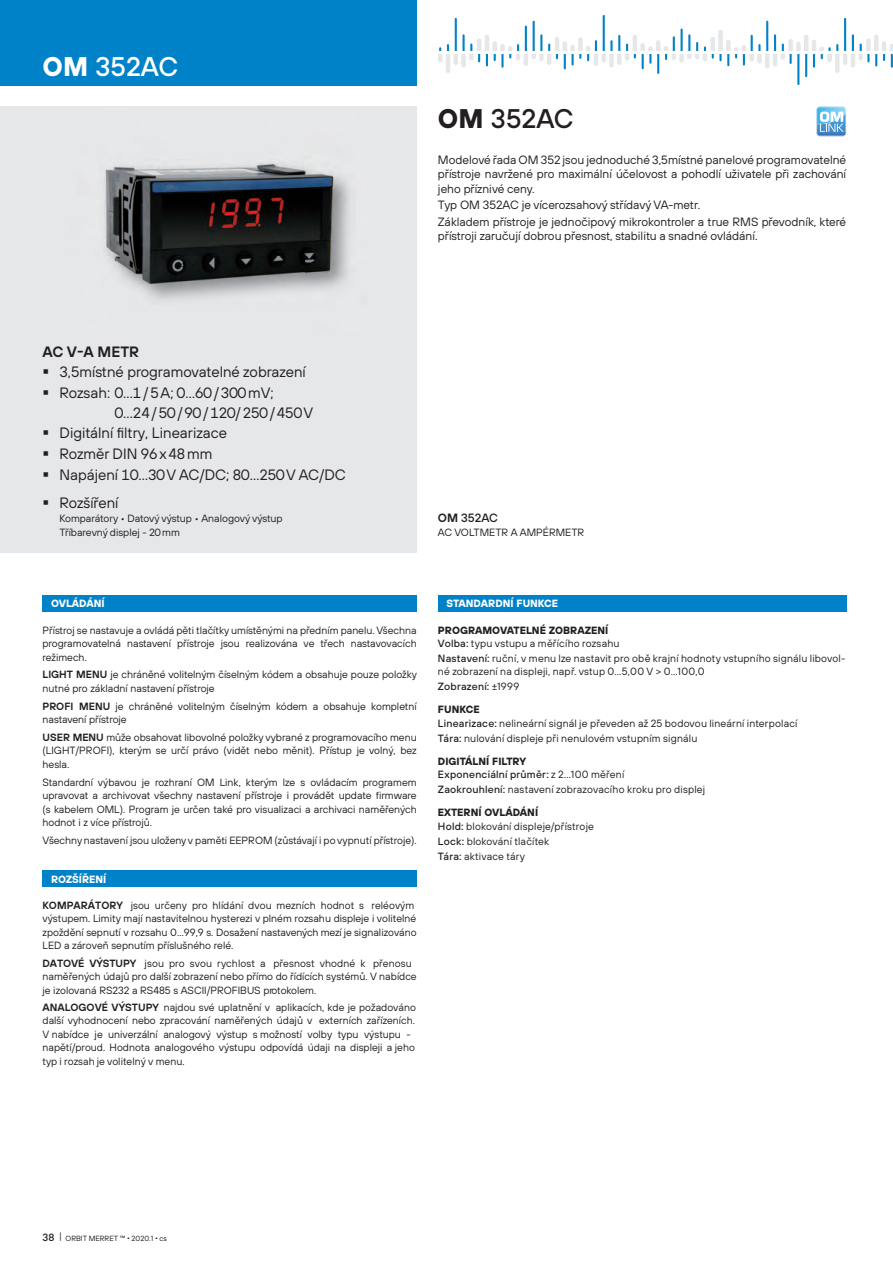
<style>
.page{position:relative;width:893px;height:1263px;background:#fff}
.page>*{position:absolute;margin:0;border:0;box-sizing:border-box;transform-origin:0 0}
.t1{font:500 27px "TT Hoves";color:#fff}
.t2{font:500 27px "TT Hoves";color:#231f20}
.t3{font:15px/19.5px "TT Hoves";color:#231f20}
.t4{font:600 15px "TT Hoves";color:#231f20}
.t5{font:12px/14.4px "TT Hoves";color:#231f20;text-align:justify}
.t6{font:500 12px "TT Hoves";color:#231f20}
.t7{font:10.5px/13.5px "TT Hoves";color:#231f20}
.t8{font:500 10.5px/13.5px "TT Hoves";letter-spacing:.025em;color:#231f20}
.t9{font:10.5px/13.5px "TT Hoves";letter-spacing:.02em;color:#231f20}
.t10{font:700 10.5px "TT Hoves";color:#fff}
.t11{font:7.5px "TT Hoves";color:#231f20}
.s1{font-weight:700}
.s2{font-weight:600}
.s3{font-weight:500}
.s4{font-weight:400}
.s5{font-weight:500;font-size:10.5px}
</style>
<div class="page">
<hr style="left:462px;top:35px;width:3px;height:18px;background:#0082c8">
<hr style="left:455px;top:19px;width:2px;height:34px;background:#0082c8">
<hr style="left:533px;top:22px;width:2px;height:31px;background:#0082c8">
<hr style="left:525px;top:27px;width:2px;height:26px;background:#0082c8">
<hr style="left:603px;top:16px;width:2px;height:37px;background:#0082c8">
<hr style="left:681px;top:30px;width:2px;height:23px;background:#0082c8">
<hr style="left:766px;top:22px;width:2px;height:31px;background:#0082c8">
<hr style="left:501px;top:53px;width:3px;height:14px;background:#0082c8">
<svg style="left:486px;top:54px;width:2px;height:11px"></svg>
<hr style="left:657px;top:53px;width:2px;height:20px;background:#0082c8">
<hr style="left:805px;top:53px;width:2px;height:23px;background:#0082c8">
<hr style="left:797px;top:53px;width:2px;height:31px;background:#0082c8">
<svg style="left:774px;top:35px;width:18px;height:28px"></svg>
<hr style="left:524px;top:54px;width:4px;height:10px;background:#e6e7e9">
<div style="left:461px;top:54px;width:5px;height:11px;background:#e6e7e9"></div>
<svg style="left:469px;top:45px;width:11px;height:16px"></svg>
<svg style="left:438px;top:45px;width:11px;height:15px"></svg>
<hr style="left:446px;top:54px;width:4px;height:17px;background:#e6e7e9">
<div style="left:453px;top:54px;width:5px;height:9px;background:#e6e7e9"></div>
<hr style="left:765px;top:54px;width:4px;height:12px;background:#e6e7e9">
<hr style="left:773px;top:54px;width:4px;height:10px;background:#e6e7e9">
<hr style="left:656px;top:42px;width:4px;height:10px;background:#e6e7e9">
<svg style="left:531px;top:35px;width:122px;height:33px"></svg>
<hr style="left:477px;top:41px;width:4px;height:11px;background:#e6e7e9">
<hr style="left:485px;top:37px;width:4px;height:15px;background:#e6e7e9">
<div style="left:492px;top:43px;width:5px;height:9px;background:#e6e7e9"></div>
<div style="left:788px;top:41px;width:5px;height:11px;background:#e6e7e9"></div>
<div style="left:796px;top:44px;width:5px;height:8px;background:#e6e7e9"></div>
<hr style="left:804px;top:37px;width:4px;height:15px;background:#e6e7e9">
<hr style="left:812px;top:42px;width:4px;height:10px;background:#e6e7e9">
<div style="left:718px;top:32px;width:5px;height:20px;background:#e6e7e9"></div>
<svg style="left:664px;top:35px;width:98px;height:30px"></svg>
<svg style="left:494px;top:45px;width:26px;height:15px"></svg>
<hr style="left:433px;top:52px;width:399px;height:2px;background:#fff">
<hr style="left:844px;top:19px;width:2px;height:34px;background:#0082c8">
<div style="left:835px;top:54px;width:5px;height:17px;background:#e6e7e9"></div>
<svg style="left:813px;top:35px;width:56px;height:32px"></svg>
<div style="left:866px;top:41px;width:5px;height:11px;background:#e6e7e9"></div>
<hr style="left:874px;top:37px;width:4px;height:15px;background:#e6e7e9">
<svg style="left:875px;top:43px;width:18px;height:24px"></svg>
<hr style="left:823px;top:52px;width:70px;height:2px;background:#fff">
<div style="left:0;top:0;width:417px;height:85px;background:#0082c8"></div>
<div style="left:0;top:106px;width:417px;height:447px;background:#e6e7e9"></div>
<div style="left:438px;top:595px;width:408px;height:16px;background:#0082c8"></div>
<div style="left:43px;top:595px;width:374px;height:16px;background:#0082c8"></div>
<div style="left:43px;top:870px;width:374px;height:17px;background:#0082c8"></div>
<img style="left:104px;top:163px;width:245px;height:137px">
<img style="left:104px;top:163px;width:149px;height:45px">
<svg style="left:816px;top:106px;width:31px;height:31px"></svg>
<h1 class="t1" style="left:43px;top:57px;width:137px"><span class="s1">OM</span> 352AC</h1>
<h1 class="t2" style="left:438px;top:109px;width:137px"><span class="s1">OM</span> 352AC</h1>
<p class="t5" style="left:438px;top:154px;width:410px">Modelové řada OM 352 jsou jednoduché 3,5místné panelové programovatelné přístroje navržené pro maximální účelovost a pohodlí uživatele při zachování jeho příznivé ceny.</p>
<p class="t5" style="left:438px;top:198px;width:410px;line-height:16.5px">Typ OM 352AC je vícerozsahový střídavý VA-metr.<br>Základem přístroje je jednočipový mikrokontroler a true RMS převodník, které</p>
<p class="t5" style="left:438px;top:230px;width:321px">přístroji zaručují dobrou přesnost, stabilitu a snadné ovládání.</p>
<h2 class="t4" style="left:43px;top:346px;width:98px">AC V-A METR</h2>
<h2 class="t3" style="left:43px;top:364px;width:265px">▪ 3,5místné programovatelné zobrazení</h2>
<h2 class="t3" style="left:115px;top:385px;width:200px;text-indent:-72px">▪ Rozsah: 0…1 / 5 A; 0…60 / 300 mV;<br>0…24 / 50 / 90 / 120/ 250 / 450 V</h2>
<h2 class="t3" style="left:43px;top:425px;width:186px">▪ Digitální filtry, Linearizace</h2>
<h2 class="t3" style="left:43px;top:446px;width:172px">▪ Rozměr DIN 96 x 48 mm</h2>
<h2 class="t3" style="left:43px;top:467px;width:305px">▪ Napájení 10…30 V AC/DC; 80…250 V AC/DC</h2>
<h2 class="t3" style="left:43px;top:495px;width:77px">▪ Rozšíření</h2>
<p class="t7" style="left:60px;top:513px;width:225px">Komparátory • Datový výstup • Analogový výstup<br>Tříbarevný displej - 20 mm</p>
<p class="t6" style="left:438px;top:514px;width:62px"><span class="s2">OM</span> 352AC</p>
<p class="t7" style="left:438px;top:527px;width:148px">AC VOLTMETR A AMPÉRMETR</p>
<p class="t10" style="left:51px;top:600px;width:55px">OVLÁDÁNÍ</p>
<p class="t7" style="left:43px;top:624px;width:376px;text-align:justify">Přístroj se nastavuje a ovládá pěti tlačítky umístěnými na předním panelu. Všechna programovatelná nastavení přístroje jsou realizována ve třech nastavovacích režimech.</p>
<p class="t7" style="left:43px;top:669px;width:376px"><span class="s2">LIGHT MENU</span> je chráněné volitelným číselným kódem a obsahuje pouze položky nutné pro základní nastavení přístroje</p>
<p class="t7" style="left:43px;top:700px;width:376px"><span class="s2">PROFI MENU</span> je chráněné volitelným číselným kódem a obsahuje kompletní nastavení přístroje</p>
<p class="t7" style="left:43px;top:732px;width:376px;text-align:justify"><span class="s2">USER MENU</span> může obsahovat libovolné položky vybrané z programovacího menu (LIGHT/PROFI), kterým se určí právo (vidět nebo měnit). Přístup je volný, bez hesla.</p>
<p class="t7" style="left:43px;top:776px;width:376px;text-align:justify">Standardní výbavou je rozhraní OM Link, kterým lze s ovládacím programem upravovat a archivovat všechny nastavení přístroje i provádět update firmware (s kabelem OML). Program je určen také pro visualizaci a archivaci naměřených hodnot i z více přístrojů.</p>
<p class="t7" style="left:43px;top:835px;width:376px">Všechny nastavení jsou uloženy v paměti EEPROM (zůstávají i po vypnutí přístroje).</p>
<p class="t10" style="left:51px;top:875px;width:57px">ROZŠÍŘENÍ</p>
<p class="t7" style="left:43px;top:899px;width:376px"><span class="s2">KOMPARÁTORY</span> jsou určeny pro hlídání dvou mezních hodnot s reléovým výstupem. Limity mají nastavitelnou hysterezi v plném rozsahu displeje i volitelné zpoždění sepnutí v rozsahu 0…99,9 s. Dosažení nastavených mezí je signalizováno LED a zároveň sepnutím příslušného relé.</p>
<p class="t7" style="left:43px;top:957px;width:376px"><span class="s2">DATOVÉ VÝSTUPY</span> jsou pro svou rychlost a přesnost vhodné k přenosu naměřených údajů pro další zobrazení nebo přímo do řídících systémů. V nabídce je izolovaná RS232 a RS485 s ASCII/PROFIBUS protokolem.</p>
<p class="t7" style="left:43px;top:1002px;width:375px"><span class="s2">ANALOGOVÉ VÝSTUPY</span> najdou své uplatnění v aplikacích, kde je požadováno další vyhodnocení nebo zpracování naměřených údajů v externích zařízeních.<br>V nabídce je univerzální analogový výstup s možností volby typu výstupu - napětí/proud. Hodnota analogového výstupu odpovídá údaji na displeji a jeho typ i rozsah je volitelný v menu.</p>
<p class="t10" style="left:446px;top:600px;width:113px">STANDARDNÍ FUNKCE</p>
<p class="t9" style="left:438px;top:624px;width:183px"><span class="s1">PROGRAMOVATELNÉ ZOBRAZENÍ<br></span><span class="s3">Volba:</span> typu vstupu a měřícího rozsahu</p>
<p class="t7" style="left:438px;top:653px;width:409px"><span class="s3">Nastavení:</span> ruční, v menu lze nastavit pro obě krajní hodnoty vstupního signálu libovol&shy;né zobrazení na displeji, např. vstup 0…5,00 V &gt; 0…100,0</p>
<p class="t8" style="left:438px;top:681px;width:83px">Zobrazení: <span class="s4">±1999</span></p>
<p class="t7" style="left:438px;top:704px;width:361px"><span class="s1">FUNKCE<br></span><span class="s3">Linearizace:</span> nelineární signál je převeden až 25 bodovou lineární interpolací</p>
<p class="t7" style="left:438px;top:732px;width:261px"><span class="s3">Tára:</span> nulování displeje při nenulovém vstupním signálu</p>
<p class="t8" style="left:438px;top:756px;width:188px"><span class="s1">DIGITÁLNÍ FILTRY<br></span>Exponenciální průměr: <span class="s4">z 2…100 měření</span></p>
<p class="t7" style="left:438px;top:784px;width:269px"><span class="s3">Zaokrouhlení:</span> nastavení zobrazovacího kroku pro displej</p>
<p class="t7" style="left:438px;top:807px;width:158px"><span class="s1">EXTERNÍ OVLÁDÁNÍ<br></span><span class="s3">Hold:</span> blokování displeje/přístroje</p>
<p class="t7" style="left:438px;top:835px;width:113px;line-height:14.7px"><span class="s3">Lock:</span> blokování tlačítek<br><span class="s3">Tára:</span> aktivace táry</p>
<p class="t11" style="left:43px;top:1235px;width:126px"><span class="s5">38</span> <sup>|</sup> ORBIT MERRET ™ 2020.1 cs</p>
</div>
